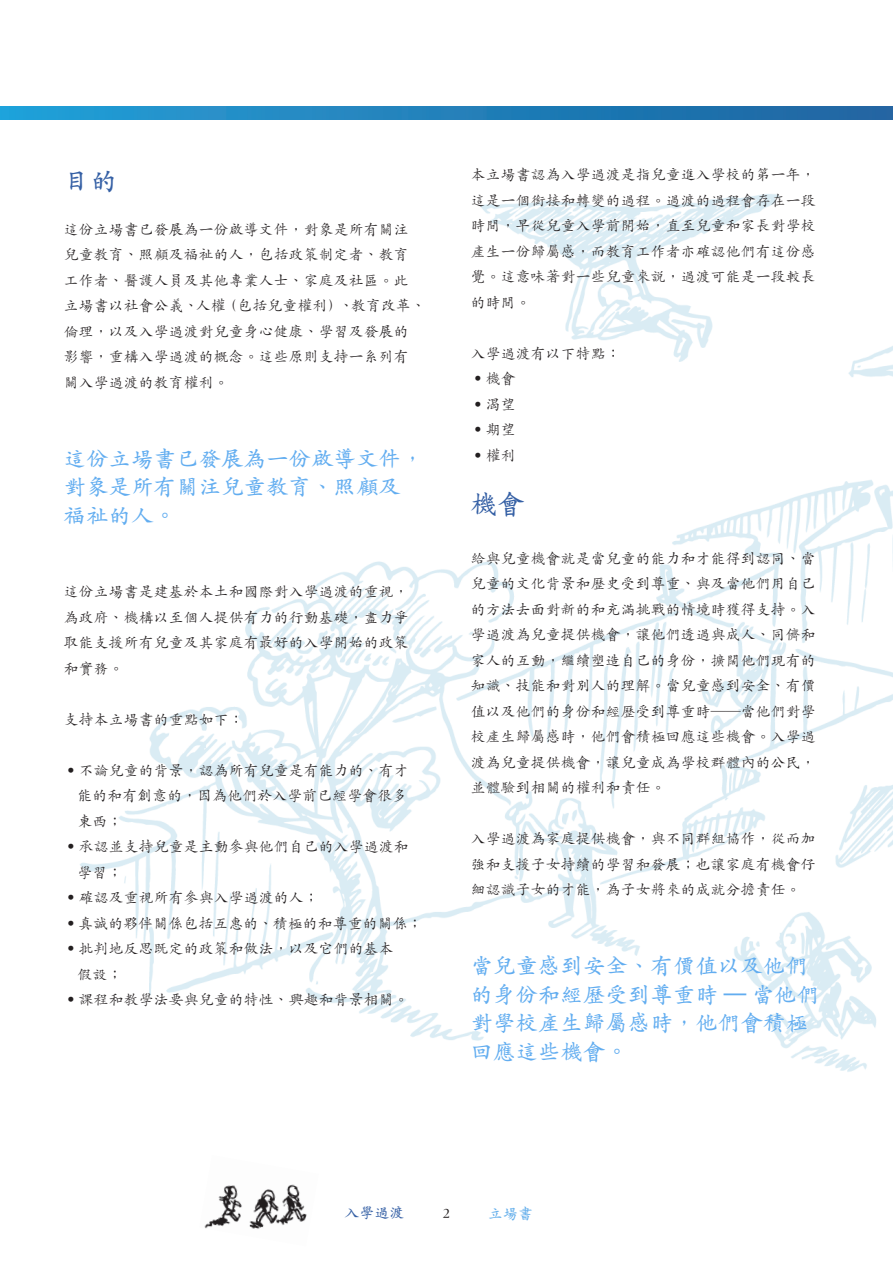
<style>
.page{position:relative;width:893px;height:1263px;background:#fff}
.page>*{position:absolute;margin:0;border:0;box-sizing:border-box;transform-origin:0 0}
.t1{font:600 27px "M Kai HK";color:#3560a5}
.t2{font:600 22.5px/28.5px "M Kai HK";color:#62adf0}
.t3{font:500 15px/25.5px "M Kai HK";color:#231f20;text-align:justify}
.t4{font:600 15px "M Kai HK";color:#3560a5}
.t5{font:600 15px "M Kai HK";color:#61adeb}
.t6{font:600 15px "M Kai HK";color:#231f20}
</style>
<div class="page">
<img style="left:80px;top:194px;width:813px;height:878px">
<img style="left:0;top:106px;width:893px;height:13px">
<img style="left:204px;top:1184px;width:103px;height:45px">
<p class="t1" style="left:64px;top:162px;width:55px">目的</p>
<p class="t3" style="left:64px;top:216px;width:364px;text-align:left">這份立場書已發展為一份啟導文件，對象是所有關注兒童教育、照顧及福祉的人，包括政策制定者、教育工作者、醫護人員及其他專業人士、家庭及社區。此立場書以社會公義、人權（包括兒童權利）、教育改革、倫理，以及入學過渡對兒童身心健康、學習及發展的影響，重構入學過渡的概念。這些原則支持一系列有關入學過渡的教育權利。</p>
<p class="t2" style="left:64px;top:443px;width:362px">這份立場書已發展為一份啟導文件，對象是所有關注兒童教育、照顧及福祉的人。</p>
<p class="t3" style="left:64px;top:578px;width:347px">這份立場書是建基於本土和國際對入學過渡的重視，為政府、機構以至個人提供有力的行動基礎，盡力爭取能支援所有兒童及其家庭有最好的入學開始的政策和實務。</p>
<p class="t3" style="left:64px;top:705px;width:181px">支持本立場書的重點如下：</p>
<p class="t3" style="left:77px;top:756px;width:333px;text-indent:-14px">•不論兒童的背景，認為所有兒童是有能力的、有才能的和有創意的，因為他們於入學前已經學會很多東西；</p>
<p class="t3" style="left:77px;top:833px;width:333px;text-indent:-14px">•承認並支持兒童是主動參與他們自己的入學過渡和學習；</p>
<p class="t3" style="left:64px;top:884px;width:256px">•確認及重視所有參與入學過渡的人；</p>
<p class="t3" style="left:64px;top:909px;width:360px">•真誠的夥伴關係包括互惠的、積極的和尊重的關係；</p>
<p class="t3" style="left:77px;top:935px;width:318px;text-indent:-14px">•批判地反思既定的政策和做法，以及它們的基本假設；</p>
<p class="t3" style="left:64px;top:986px;width:362px">•課程和教學法要與兒童的特性、興趣和背景相關。　</p>
<p class="t3" style="left:471px;top:161px;width:346px">本立場書認為入學過渡是指兒童進入學校的第一年，這是一個銜接和轉變的過程。過渡的過程會存在一段時間，早從兒童入學前開始，直至兒童和家長對學校產生一份歸屬感，而教育工作者亦確認他們有這份感覺。這意味著對一些兒童來說，過渡可能是一段較長的時間。</p>
<p class="t3" style="left:471px;top:340px;width:151px">入學過渡有以下特點：</p>
<p class="t3" style="left:471px;top:365px;width:46px">•機會</p>
<p class="t3" style="left:471px;top:391px;width:46px">•渴望</p>
<p class="t3" style="left:471px;top:416px;width:46px">•期望</p>
<p class="t3" style="left:471px;top:442px;width:46px">•權利</p>
<p class="t1" style="left:471px;top:485px;width:55px">機會</p>
<p class="t3" style="left:471px;top:545px;width:346px">給與兒童機會就是當兒童的能力和才能得到認同、當兒童的文化背景和歷史受到尊重、與及當他們用自己的方法去面對新的和充滿挑戰的情境時獲得支持。入學過渡為兒童提供機會，讓他們透過與成人、同儕和家人的互動，繼續塑造自己的身份，擴闊他們現有的知識、技能和對別人的理解。當兒童感到安全、有價值以及他們的身份和經歷受到尊重時——當他們對學校產生歸屬感時，他們會積極回應這些機會。入學過渡為兒童提供機會，讓兒童成為學校群體內的公民，並體驗到相關的權利和責任。</p>
<p class="t3" style="left:471px;top:825px;width:346px">入學過渡為家庭提供機會，與不同群組協作，從而加強和支援子女持續的學習和發展；也讓家庭有機會仔細認識子女的才能，為子女將來的成就分擔責任。</p>
<p class="t2" style="left:471px;top:950px;width:350px">當兒童感到安全、有價值以及他們的身份和經歷受到尊重時 – 當他們對學校產生歸屬感時，他們會積極回應這些機會。</p>
<p class="t4" style="left:344px;top:1202px;width:61px">入學過渡</p>
<p class="t6" style="left:443px;top:1202px;width:9px">2</p>
<p class="t5" style="left:488px;top:1202px;width:46px">立場書</p>
</div>
